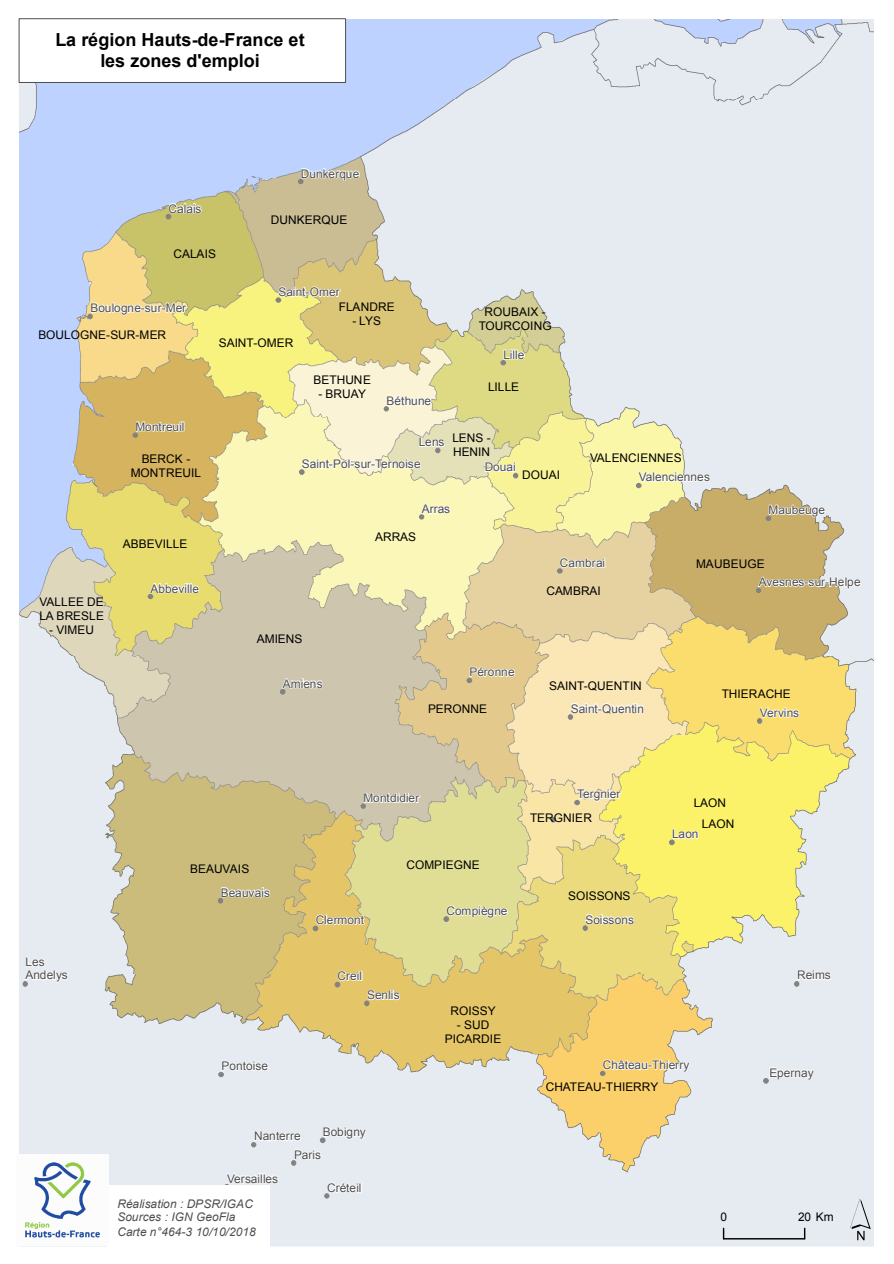
<style>
.page{position:relative;width:894px;height:1264px;background:#fff}
.page>*{position:absolute;margin:0;border:0;box-sizing:border-box;transform-origin:0 0}
.t1{font:59.4px "ESRI North";color:#000}
.t2{font:700 18px/20.9px "Arial";letter-spacing:.005em;color:#000;text-align:center}
.t3{font:11.85px/13.6px "Arial";color:#4e4e4e}
.t4{font:11.85px/13.6px "Arial";letter-spacing:.005em;color:#000;text-align:center}
.t5{font:italic 11.85px/13.8px "Arial";color:#4e4e4e}
</style>
<div class="page">
<img style="left:19px;top:19px;width:854px;height:1226px">
<svg style="left:551px;top:817px;width:4px;height:5px"></svg>
<svg style="left:23px;top:955px;width:46px;height:31px"></svg>
<svg style="left:444px;top:904px;width:65px;height:17px"></svg>
<svg style="left:166px;top:202px;width:37px;height:17px"></svg>
<svg style="left:794px;top:969px;width:37px;height:17px"></svg>
<svg style="left:280px;top:674px;width:44px;height:20px"></svg>
<svg style="left:500px;top:349px;width:26px;height:16px"></svg>
<svg style="left:568px;top:701px;width:76px;height:18px"></svg>
<svg style="left:419px;top:502px;width:32px;height:17px"></svg>
<svg style="left:765px;top:496px;width:61px;height:24px"></svg>
<svg style="left:148px;top:581px;width:52px;height:17px"></svg>
<svg style="left:276px;top:285px;width:66px;height:17px"></svg>
<svg style="left:467px;top:666px;width:49px;height:16px"></svg>
<svg style="left:88px;top:294px;width:100px;height:25px"></svg>
<svg style="left:484px;top:461px;width:33px;height:17px"></svg>
<svg style="left:298px;top:167px;width:63px;height:17px"></svg>
<svg style="left:669px;top:828px;width:30px;height:16px"></svg>
<svg style="left:763px;top:1066px;width:52px;height:17px"></svg>
<svg style="left:299px;top:436px;width:146px;height:38px;background:#f2eeca"></svg>
<svg style="left:133px;top:413px;width:52px;height:24px"></svg>
<svg style="left:219px;top:1058px;width:51px;height:18px"></svg>
<svg style="left:324px;top:1180px;width:38px;height:18px"></svg>
<svg style="left:313px;top:913px;width:53px;height:17px"></svg>
<svg style="left:756px;top:571px;width:105px;height:21px"></svg>
<svg style="left:600px;top:1057px;width:91px;height:18px"></svg>
<svg style="left:583px;top:912px;width:52px;height:18px"></svg>
<svg style="left:757px;top:706px;width:43px;height:17px"></svg>
<svg style="left:224px;top:1172px;width:55px;height:17px"></svg>
<svg style="left:574px;top:788px;width:48px;height:16px"></svg>
<svg style="left:218px;top:886px;width:53px;height:17px"></svg>
<svg style="left:384px;top:394px;width:48px;height:17px"></svg>
<svg style="left:361px;top:784px;width:60px;height:24px"></svg>
<svg style="left:636px;top:471px;width:74px;height:17px"></svg>
<svg style="left:335px;top:970px;width:65px;height:35px;background:#e6ce83"></svg>
<svg style="left:557px;top:557px;width:49px;height:16px"></svg>
<svg style="left:251px;top:1126px;width:116px;height:39px"></svg>
<div style="left:107px;top:1184px;width:162px;height:62px;background:#fff"></div>
<div style="left:19px;top:18px;width:327px;height:65px;background:#fff;border:1px solid #4e4e4e"></div>
<svg style="left:722px;top:1228px;width:2px;height:10px"></svg>
<svg style="left:803px;top:1228px;width:2px;height:10px"></svg>
<hr style="left:723px;top:1237px;width:81px;height:2px;background:#000">
<img style="left:19px;top:1154px;width:89px;height:91px">
<h2 class="t2" style="left:55px;top:30px;width:251px">La région Hauts-de-France et les zones d'emploi</h2>
<p class="t3" style="left:169px;top:202px;width:34px">Calais</p>
<p class="t4" style="left:173px;top:247px;width:44px">CALAIS</p>
<p class="t3" style="left:301px;top:167px;width:60px">Dunkerque</p>
<p class="t4" style="left:271px;top:213px;width:78px">DUNKERQUE</p>
<p class="t3" style="left:90px;top:301px;width:97px">Boulogne-sur-Mer</p>
<p class="t4" style="left:38px;top:328px;width:129px">BOULOGNE-SUR-MER</p>
<p class="t3" style="left:135px;top:420px;width:51px">Montreuil</p>
<p class="t4" style="left:131px;top:452px;width:72px">BERCK -<br>MONTREUIL</p>
<p class="t3" style="left:278px;top:285px;width:63px">Saint-Omer</p>
<p class="t4" style="left:219px;top:336px;width:76px">SAINT-OMER</p>
<p class="t4" style="left:339px;top:300px;width:57px">FLANDRE</p>
<p class="t4" style="left:352px;top:314px;width:30px">- LYS</p>
<p class="t4" style="left:313px;top:373px;width:59px">BETHUNE</p>
<p class="t4" style="left:318px;top:387px;width:49px">- BRUAY</p>
<p class="t3" style="left:386px;top:394px;width:46px">Béthune</p>
<p class="t4" style="left:478px;top:305px;width:74px">ROUBAIX -<br>TOURCOING</p>
<p class="t3" style="left:503px;top:348px;width:22px">Lille</p>
<p class="t4" style="left:488px;top:380px;width:32px">LILLE</p>
<p class="t3" style="left:418px;top:435px;width:27px">Lens</p>
<p class="t3" style="left:302px;top:457px;width:120px">Saint-Pol-sur-Ternoise</p>
<p class="t4" style="left:452px;top:431px;width:40px;text-align:left">LENS -<br>HENIN</p>
<p class="t3" style="left:484px;top:460px;width:33px">Douai</p>
<p class="t4" style="left:522px;top:468px;width:39px">DOUAI</p>
<p class="t4" style="left:590px;top:451px;width:93px">VALENCIENNES</p>
<p class="t3" style="left:638px;top:470px;width:73px">Valenciennes</p>
<p class="t4" style="left:39px;top:595px;width:66px;text-align:left">VALLEE DE<br>LA BRESLE</p>
<p class="t4" style="left:49px;top:622px;width:46px">- VIMEU</p>
<p class="t4" style="left:123px;top:536px;width:66px">ABBEVILLE</p>
<p class="t3" style="left:151px;top:581px;width:50px">Abbeville</p>
<p class="t4" style="left:257px;top:631px;width:47px">AMIENS</p>
<p class="t3" style="left:283px;top:676px;width:41px">Amiens</p>
<p class="t3" style="left:422px;top:502px;width:30px">Arras</p>
<p class="t3" style="left:768px;top:503px;width:58px">Maubeuge</p>
<p class="t4" style="left:375px;top:530px;width:43px">ARRAS</p>
<p class="t3" style="left:469px;top:665px;width:47px">Péronne</p>
<p class="t4" style="left:428px;top:702px;width:61px">PERONNE</p>
<p class="t3" style="left:560px;top:556px;width:47px">Cambrai</p>
<p class="t4" style="left:546px;top:584px;width:56px">CAMBRAI</p>
<p class="t4" style="left:549px;top:679px;width:94px">SAINT-QUENTIN</p>
<p class="t3" style="left:570px;top:701px;width:75px">Saint-Quentin</p>
<p class="t4" style="left:696px;top:557px;width:70px">MAUBEUGE</p>
<p class="t3" style="left:758px;top:575px;width:103px">Avesnes-sur-Helpe</p>
<p class="t4" style="left:721px;top:687px;width:71px">THIERACHE</p>
<p class="t3" style="left:759px;top:706px;width:41px">Vervins</p>
<p class="t3" style="left:26px;top:954px;width:44px">Les<br>Andelys</p>
<p class="t3" style="left:363px;top:791px;width:57px">Montdidier</p>
<p class="t4" style="left:190px;top:862px;width:61px">BEAUVAIS</p>
<p class="t3" style="left:221px;top:885px;width:51px">Beauvais</p>
<p class="t3" style="left:221px;top:1059px;width:48px">Pontoise</p>
<p class="t3" style="left:315px;top:913px;width:50px">Clermont</p>
<p class="t3" style="left:337px;top:969px;width:26px">Creil</p>
<p class="t4" style="left:406px;top:858px;width:75px">COMPIEGNE</p>
<p class="t3" style="left:446px;top:904px;width:62px">Compiègne</p>
<p class="t3" style="left:367px;top:988px;width:34px">Senlis</p>
<p class="t4" style="left:450px;top:1004px;width:47px">ROISSY</p>
<p class="t4" style="left:444px;top:1018px;width:58px;line-height:14.1px">- SUD<br>PICARDIE</p>
<p class="t3" style="left:254px;top:1129px;width:48px">Nanterre</p>
<p class="t3" style="left:323px;top:1125px;width:45px">Bobigny</p>
<p class="t3" style="left:227px;top:1171px;width:52px">Versailles</p>
<p class="t5" style="left:117px;top:1196px;width:140px">Réalisation : DPSR/IGAC<br>Sources : IGN GeoFla<br>Carte n°464-3 10/10/2018</p>
<p class="t3" style="left:294px;top:1147px;width:29px">Paris</p>
<p class="t3" style="left:327px;top:1181px;width:36px">Créteil</p>
<p class="t3" style="left:577px;top:787px;width:45px">Tergnier</p>
<p class="t4" style="left:530px;top:811px;width:63px">TERGNIER</p>
<p class="t4" style="left:568px;top:889px;width:64px">SOISSONS</p>
<p class="t3" style="left:585px;top:912px;width:50px">Soissons</p>
<p class="t4" style="left:693px;top:795px;width:34px">LAON</p>
<p class="t4" style="left:701px;top:817px;width:34px">LAON</p>
<p class="t3" style="left:672px;top:827px;width:28px">Laon</p>
<p class="t3" style="left:602px;top:1058px;width:88px">Château-Thierry</p>
<p class="t4" style="left:545px;top:1080px;width:114px">CHATEAU-THIERRY</p>
<p class="t3" style="left:796px;top:968px;width:35px">Reims</p>
<p class="t3" style="left:769px;top:1065px;width:46px">Epernay</p>
<p class="t4" style="left:720px;top:1210px;width:8px">0</p>
<p class="t4" style="left:797px;top:1210px;width:37px">20 Km</p>
<h1 class="t1" style="left:849px;top:1184px;width:22px">´</h1>
</div>
